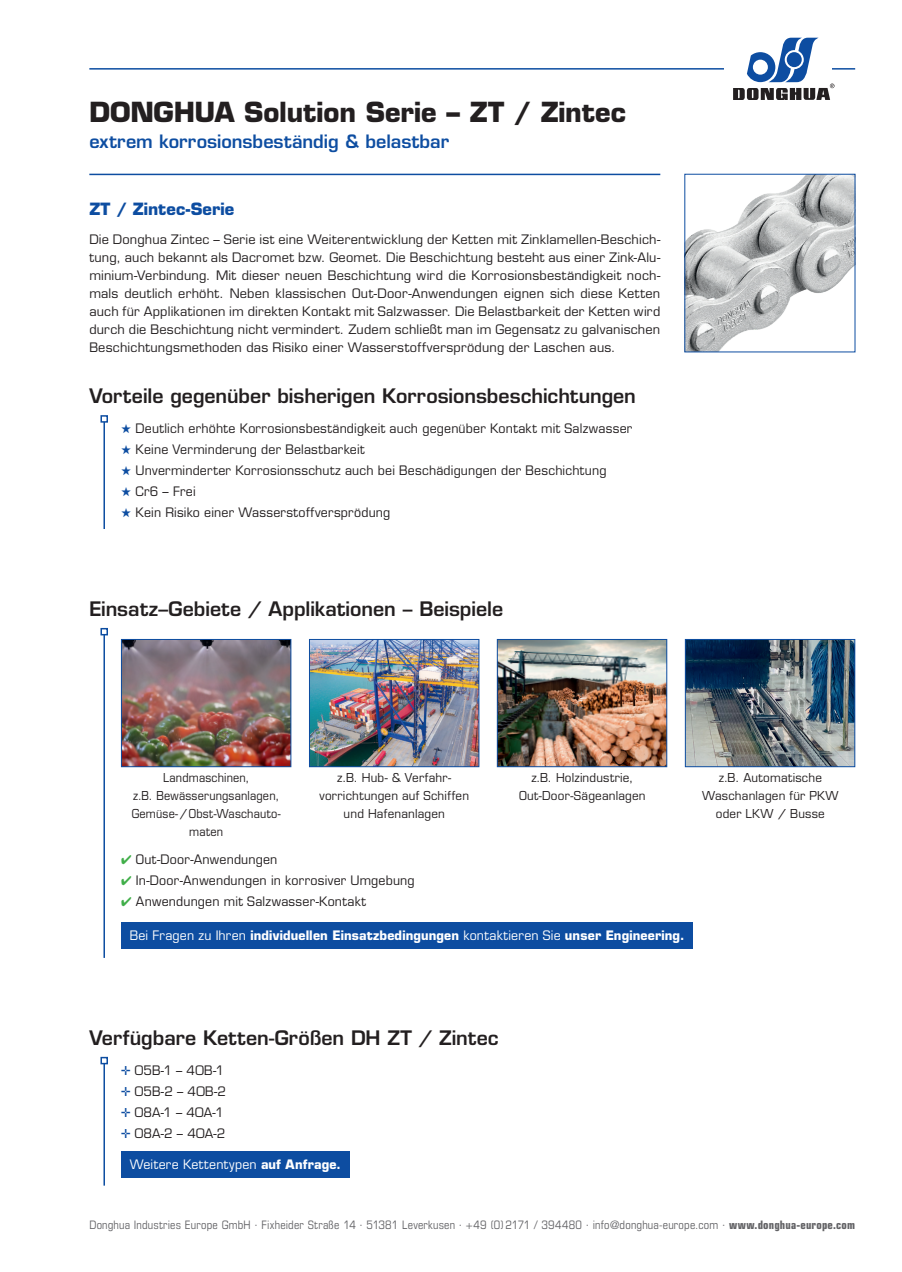
<style>
.page{position:relative;width:902px;height:1272px;background:#fff}
.page>*{position:absolute;margin:0;border:0;box-sizing:border-box;transform-origin:0 0}
.t1{font:700 27px "Eurostile LT Std";letter-spacing:-.005em;color:#231f20}
.t2{font:600 19.5px "Eurostile LT Std";color:#231f20}
.t3{font:600 18px "Eurostile LT Std";color:#0d4da1}
.t4{font:700 16.5px "Eurostile LT Std";letter-spacing:.005em;color:#0d4da1}
.t5{font:12.75px/18px "Eurostile LT Std";letter-spacing:.015em;color:#231f20;text-align:justify}
.t6{font:700 12.75px "Eurostile LT Std";letter-spacing:.01em;color:#fff}
.t7{font:12.75px "Eurostile LT Std";letter-spacing:.03em;color:#fff}
.t8{font:12px/18px "Eurostile LT Std";letter-spacing:.015em;color:#231f20;text-align:center}
.t9{font:12px/18px "Eurostile LT Std";letter-spacing:.015em;color:#231f20;text-align:center;scale:.91 1}
.t10{font:condensed 11.7px "Eurostile LT Std";letter-spacing:.015em;color:#636366}
.s1{color:#0d4da1}
.s2{color:#40ae49}
.s3{font-weight:400}
.s4{font-weight:700}
</style>
<div class="page">
<hr style="left:89px;top:68px;width:766px;height:2px;background:#0d4da1">
<div style="left:724px;top:61px;width:107px;height:17px;background:#fff"></div>
<svg style="left:733px;top:38px;width:101px;height:62px"></svg>
<hr style="left:89px;top:174px;width:571px;height:1px;background:#0d4da1">
<hr style="left:103px;top:422px;width:2px;height:107px;background:#0d4da1">
<div style="left:100px;top:415px;width:8px;height:7px;border:2px solid #0d4da1"></div>
<hr style="left:103px;top:1063px;width:2px;height:122px;background:#0d4da1">
<div style="left:100px;top:1056px;width:8px;height:8px;border:2px solid #0d4da1"></div>
<hr style="left:103px;top:634px;width:2px;height:323px;background:#0d4da1">
<div style="left:100px;top:628px;width:8px;height:7px;border:2px solid #0d4da1"></div>
<div style="left:121px;top:921px;width:572px;height:27px;background:#0d4da1"></div>
<div style="left:121px;top:1150px;width:228px;height:27px;background:#0d4da1"></div>
<img style="left:686px;top:176px;width:167px;height:174px">
<img style="left:687px;top:641px;width:165px;height:124px">
<div style="left:685px;top:639px;width:169px;height:128px;border:1px solid #0d4da1"></div>
<img style="left:499px;top:641px;width:166px;height:124px">
<div style="left:497px;top:639px;width:170px;height:128px;border:1px solid #0d4da1"></div>
<img style="left:311px;top:641px;width:166px;height:124px">
<div style="left:309px;top:639px;width:170px;height:128px;border:1px solid #0d4da1"></div>
<img style="left:123px;top:641px;width:166px;height:124px">
<div style="left:121px;top:639px;width:170px;height:128px;border:1px solid #0d4da1"></div>
<h1 class="t1" style="left:89px;top:95px;width:538px">DONGHUA Solution Serie – ZT / Zintec</h1>
<h3 class="t3" style="left:89px;top:131px;width:361px">extrem korrosionsbeständig &amp; belastbar</h3>
<p class="t4" style="left:89px;top:199px;width:146px">ZT / Zintec-Serie</p>
<p class="t5" style="left:89px;top:230px;width:572px">Die Donghua Zintec – Serie ist eine Weiterentwicklung der Ketten mit Zinklamellen-Beschich&shy;tung, auch bekannt als Dacromet bzw. Geomet. Die Beschichtung besteht aus einer Zink-Alu&shy;minium-Verbindung. Mit dieser neuen Beschichtung wird die Korrosionsbeständigkeit noch&shy;mals deutlich erhöht. Neben klassischen Out-Door-Anwendungen eignen sich diese Ketten auch für Applikationen im direkten Kontakt mit Salzwasser. Die Belastbarkeit der Ketten wird durch die Beschichtung nicht vermindert. Zudem schließt man im Gegensatz zu galvanischen Beschichtungsmethoden das Risiko einer Wasserstoffversprödung der Laschen aus.</p>
<h2 class="t2" style="left:89px;top:383px;width:548px">Vorteile gegenüber bisherigen Korrosionsbeschichtungen</h2>
<p class="t5" style="left:121px;top:419px;width:512px"><span class="s1">★</span> Deutlich erhöhte Korrosionsbeständigkeit auch gegenüber Kontakt mit Salzwasser</p>
<p class="t5" style="left:121px;top:440px;width:245px"><span class="s1">★</span> Keine Verminderung der Belastbarkeit</p>
<p class="t5" style="left:121px;top:461px;width:486px"><span class="s1">★</span> Unverminderter Korrosionsschutz auch bei Beschädigungen der Beschichtung</p>
<p class="t5" style="left:121px;top:482px;width:76px"><span class="s1">★</span> Cr6 – Frei</p>
<p class="t5" style="left:121px;top:503px;width:270px"><span class="s1">★</span> Kein Risiko einer Wasserstoffversprödung</p>
<h2 class="t2" style="left:89px;top:596px;width:415px">Einsatz–Gebiete / Applikationen – Beispiele</h2>
<p class="t9" style="left:132px;top:768px;width:165px">Landmaschinen,<br>z.B. Bewässerungsanlagen,<br>Gemüse-/Obst-Waschauto&shy;maten</p>
<p class="t8" style="left:319px;top:768px;width:151px">z.B. Hub- &amp; Verfahr&shy;vorrichtungen auf Schiffen und Hafenanlagen</p>
<p class="t8" style="left:519px;top:768px;width:128px">z.B. Holzindustrie,<br>Out-Door-Sägeanlagen</p>
<p class="t8" style="left:702px;top:768px;width:138px">z.B. Automatische<br>Waschanlagen für PKW oder LKW / Busse</p>
<p class="t5" style="left:121px;top:850px;width:158px"><span class="s2">✔</span> Out-Door-Anwendungen</p>
<p class="t5" style="left:121px;top:871px;width:295px"><span class="s2">✔</span> In-Door-Anwendungen in korrosiver Umgebung</p>
<p class="t5" style="left:121px;top:892px;width:246px"><span class="s2">✔</span> Anwendungen mit Salzwasser-Kontakt</p>
<p class="t6" style="left:130px;top:927px;width:556px"><span class="s3">Bei Fragen zu Ihren</span> individuellen Einsatzbedingungen <span class="s3">kontaktieren Sie</span> unser Engineering.</p>
<h2 class="t2" style="left:89px;top:1025px;width:411px">Verfügbare Ketten-Größen DH ZT / Zintec</h2>
<p class="t5" style="left:135px;top:1059px;width:92px;line-height:21px;text-align:left">05B-1 – 40B-1<br>05B-2 – 40B-2<br>08A-1 – 40A-1<br>08A-2 – 40A-2</p>
<p class="t7" style="left:130px;top:1156px;width:213px">Weitere Kettentypen <span class="s4">auf Anfrage.</span></p>
<p class="t10" style="left:89px;top:1217px;width:767px">Donghua Industries Europe GmbH · Fixheider Straße 14 · 51381 Leverkusen · +49 (0)2171 / 394480 · info@donghua-europe.com · <span class="s4">www.donghua-europe.com</span></p>
</div>
